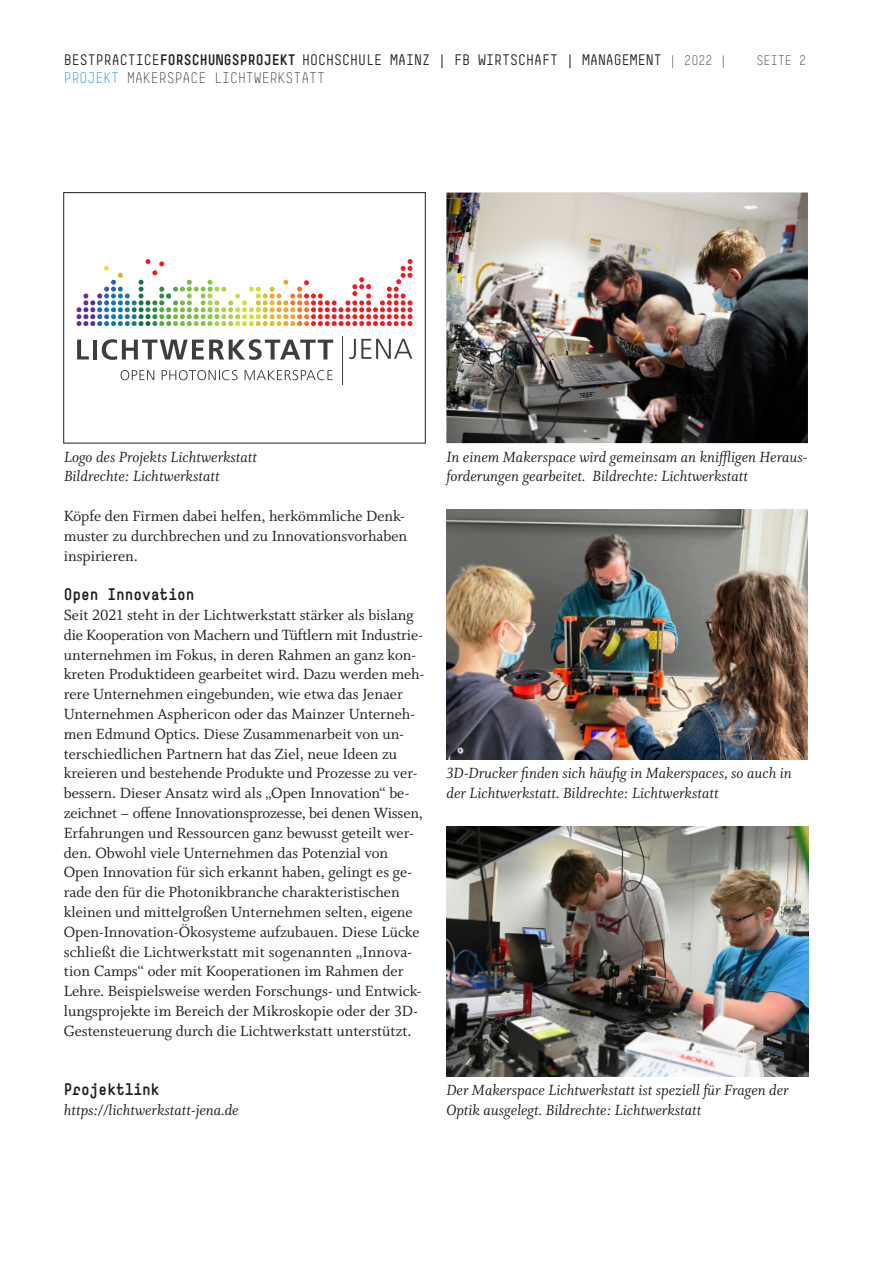
<style>
.page{position:relative;width:893px;height:1263px;background:#fff}
.page>*{position:absolute;margin:0;border:0;box-sizing:border-box;transform-origin:0 0}
.t1{font:16.5px/19.8px "Whitman";color:#231f20}
.t2{font:italic 16.5px/19.8px "Whitman";color:#231f20}
.t3{font:700 16.5px "Simple Std";color:#231f20}
.t4{font:15px "Simple Std";letter-spacing:.005em;color:#231f20}
.t5{font:300 15px "Simple Std";color:#231f20}
.t6{font:300 13.5px "Simple Std";color:#231f20}
.s1{font-weight:700}
.s2{font-weight:300;font-size:13.5px}
.s3{color:#0089cf}
</style>
<div class="page">
<img style="left:446px;top:193px;width:362px;height:250px">
<img style="left:446px;top:509px;width:362px;height:251px">
<img style="left:447px;top:826px;width:362px;height:251px">
<svg style="left:77px;top:259px;width:335px;height:67px"></svg>
<svg style="left:77px;top:340px;width:12px;height:19px"></svg>
<hr style="left:93px;top:340px;width:4px;height:19px;background:#3e3e3f">
<svg style="left:102px;top:339px;width:231px;height:21px"></svg>
<svg style="left:120px;top:370px;width:34px;height:10px"></svg>
<svg style="left:162px;top:370px;width:76px;height:10px"></svg>
<svg style="left:245px;top:370px;width:88px;height:10px"></svg>
<svg style="left:349px;top:339px;width:63px;height:20px"></svg>
<hr style="left:342px;top:336px;width:1px;height:48px;background:#3e3e3f">
<p class="t4" style="left:64px;top:52px;width:665px">BESTPRACTICE<span class="s1">FORSCHUNGSPROJEKT</span> HOCHSCHULE MAINZ | FB WIRTSCHAFT | MANAGEMENT <span class="s2">| 2022 |</span></p>
<p class="t6" style="left:756px;top:53px;width:51px">SEITE 2</p>
<p class="t5" style="left:64px;top:70px;width:263px"><span class="s3">PROJEKT</span> MAKERSPACE LICHTWERKSTATT</p>
<p class="t2" style="left:64px;top:447px;width:195px">Logo des Projekts Lichtwerkstatt<br>Bildrechte: Lichtwerkstatt</p>
<p class="t2" style="left:446px;top:447px;width:362px">In einem Makerspace wird gemeinsam an kniffligen Heraus&shy;forderungen gearbeitet. Bildrechte: Lichtwerkstatt</p>
<p class="t1" style="left:64px;top:506px;width:345px">Köpfe den Firmen dabei helfen, herkömmliche Denk&shy;muster zu durchbrechen und zu Innovationsvorhaben inspirieren.</p>
<p class="t3" style="left:64px;top:585px;width:132px">Open Innovation</p>
<p class="t1" style="left:64px;top:605px;width:362px">Seit 2021 steht in der Lichtwerkstatt stärker als bislang die Kooperation von Machern und Tüftlern mit Industrie&shy;unternehmen im Fokus, in deren Rahmen an ganz kon&shy;kreten Produktideen gearbeitet wird. Dazu werden meh&shy;rere Unternehmen eingebunden, wie etwa das Jenaer Unternehmen Asphericon oder das Mainzer Unterneh&shy;men Edmund Optics. Diese Zusammenarbeit von un&shy;terschiedlichen Partnern hat das Ziel, neue Ideen zu kreieren und bestehende Produkte und Prozesse zu ver&shy;bessern. Dieser Ansatz wird als „Open Innovation“ be&shy;zeichnet – offene Innovationsprozesse, bei denen Wissen, Erfahrungen und Ressourcen ganz bewusst geteilt wer&shy;den. Obwohl viele Unternehmen das Potenzial von Open Innovation für sich erkannt haben, gelingt es ge&shy;rade den für die Photonikbranche charakteristischen kleinen und mittelgroßen Unternehmen selten, eigene Open-Innovation-Ökosysteme aufzubauen. Diese Lücke schließt die Lichtwerkstatt mit sogenannten „Innova&shy;tion Camps“ oder mit Kooperationen im Rahmen der Lehre. Beispielsweise werden Forschungs- und Entwick&shy;lungsprojekte im Bereich der Mikroskopie oder der 3D-Gestensteuerung durch die Lichtwerkstatt unterstützt.</p>
<p class="t3" style="left:64px;top:1080px;width:97px">Projektlink</p>
<p class="t2" style="left:64px;top:1100px;width:176px">https://lichtwerkstatt-jena.de</p>
<p class="t2" style="left:446px;top:764px;width:347px">3D-Drucker finden sich häufig in Makerspaces, so auch in der Lichtwerkstatt. Bildrechte: Lichtwerkstatt</p>
<p class="t2" style="left:446px;top:1080px;width:344px">Der Makerspace Lichtwerkstatt ist speziell für Fragen der<br>Optik ausgelegt. Bildrechte: Lichtwerkstatt</p>
</div>
